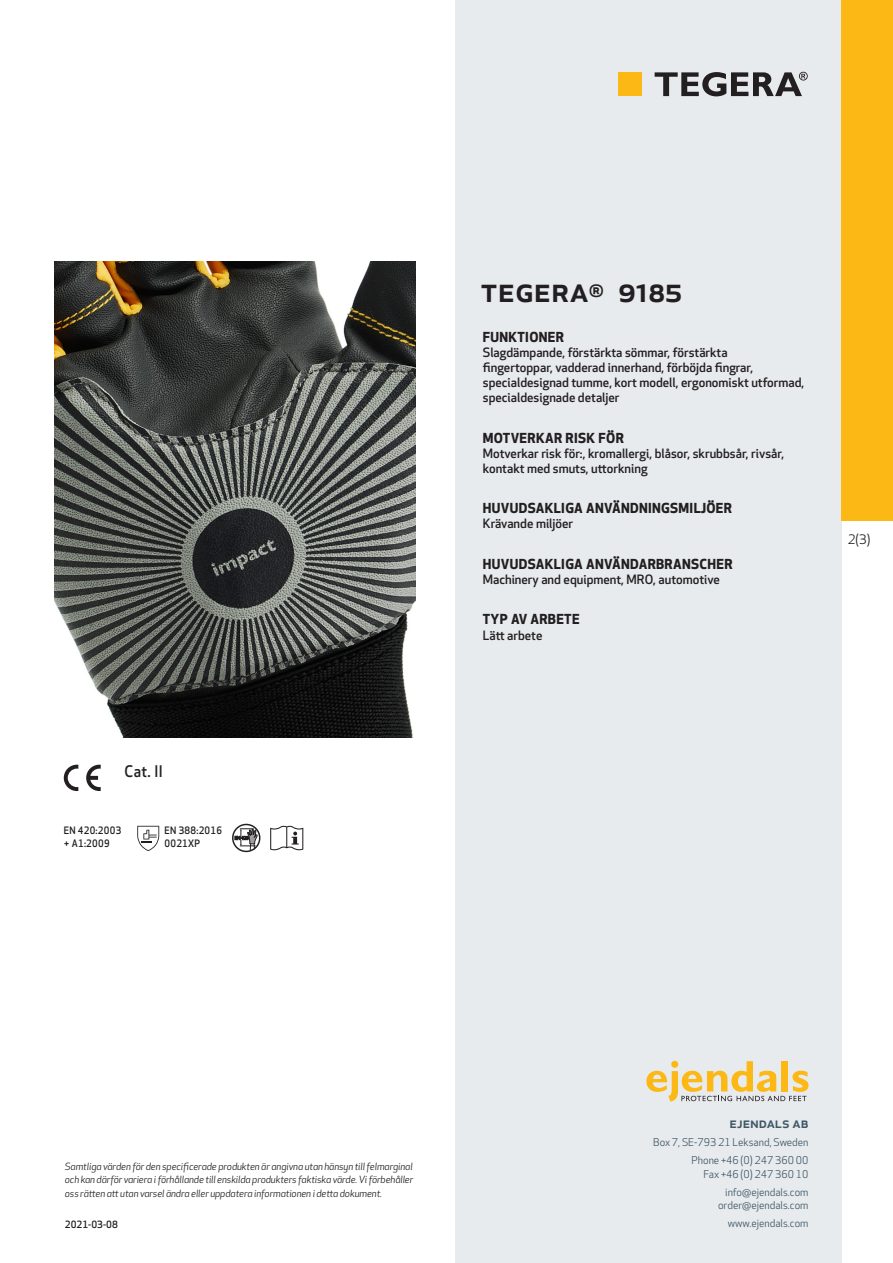
<style>
.page{position:relative;width:893px;height:1263px;background:#fff}
.page>*{position:absolute;margin:0;border:0;box-sizing:border-box;transform-origin:0 0}
.prodname{font:500 34.5px "Apex New";color:#231f20}
.t1{font:500 15.6px "Apex New";color:#231f20;scale:.95 1}
.t2{font:500 15px "Apex New";color:#405968}
.Funktion_body{font:700 13.5px "Apex New";letter-spacing:.025em;color:#231f20}
.t3{font:12.75px "Apex New";color:#231f20}
.Funktion_body-2{font:500 12.6px/15px "Apex New";color:#231f20}
.t4{font:10.5px/18px "Apex New";color:#405968;text-align:right}
.PictogramText{font:500 10.05px/13.5px "Apex New";letter-spacing:.025em;color:#231f20;scale:.95 1}
.t5{font:italic 9.75px/13.5px "Apex New";letter-spacing:-.01em;color:#231f20;text-align:justify}
.t6{font:500 9.75px "Apex New";color:#231f20}
</style>
<div class="page">
<div style="left:455px;top:0;width:387px;height:1263px;background:#e8ebee"></div>
<svg style="left:646px;top:1061px;width:162px;height:40px"></svg>
<div style="left:842px;top:0;width:51px;height:520px;background:#fcb814"></div>
<div style="left:618px;top:72px;width:24px;height:24px;background:#fcb814"></div>
<svg style="left:655px;top:72px;width:153px;height:24px"></svg>
<svg style="left:86px;top:765px;width:15px;height:26px"></svg>
<svg style="left:64px;top:765px;width:14px;height:26px"></svg>
<svg style="left:137px;top:826px;width:22px;height:25px"></svg>
<svg style="left:235px;top:824px;width:22px;height:26px"></svg>
<div style="left:232px;top:824px;width:28px;height:28px;border:1px solid #231f20;border-radius:50%"></div>
<svg style="left:270px;top:826px;width:33px;height:24px"></svg>
<img style="left:54px;top:261px;width:361px;height:477px">
<p class="t1" style="left:125px;top:761px;width:42px">Cat. II</p>
<p class="PictogramText" style="left:64px;top:823px;width:62px">EN 420:2003 + A1:2009</p>
<p class="PictogramText" style="left:165px;top:823px;width:62px">EN 388:2016</p>
<p class="PictogramText" style="left:165px;top:836px;width:39px">0021XP</p>
<p class="prodname" style="left:480px;top:266px;width:203px">TEGERA<sup>®</sup> 9185</p>
<p class="Funktion_body" style="left:483px;top:327px;width:83px">FUNKTIONER</p>
<p class="Funktion_body-2" style="left:483px;top:345px;width:323px">Slagdämpande, förstärkta sömmar, förstärkta<br>fingertoppar, vadderad innerhand, förböjda fingrar, specialdesignad tumme, kort modell, ergonomiskt utformad, specialdesignade detaljer</p>
<p class="Funktion_body" style="left:483px;top:428px;width:142px">MOTVERKAR RISK FÖR</p>
<p class="Funktion_body-2" style="left:483px;top:445px;width:303px">Motverkar risk för:, kromallergi, blåsor, skrubbsår, rivsår, kontakt med smuts, uttorkning</p>
<p class="Funktion_body" style="left:483px;top:498px;width:251px">HUVUDSAKLIGA ANVÄNDNINGSMILJÖER</p>
<p class="Funktion_body-2" style="left:483px;top:516px;width:92px">Krävande miljöer</p>
<p class="Funktion_body" style="left:483px;top:554px;width:251px">HUVUDSAKLIGA ANVÄNDARBRANSCHER</p>
<p class="Funktion_body-2" style="left:483px;top:571px;width:239px">Machinery and equipment, MRO, automotive</p>
<p class="Funktion_body" style="left:483px;top:610px;width:98px">TYP AV ARBETE</p>
<p class="Funktion_body-2" style="left:483px;top:627px;width:61px">Lätt arbete</p>
<p class="t3" style="left:848px;top:531px;width:24px">2(3)</p>
<p class="t5" style="left:65px;top:1159px;width:350px">Samtliga värden för den specificerade produkten är angivna utan hänsyn till felmarginal och kan därför variera i förhållande till enskilda produkters faktiska värde. Vi förbehåller oss rätten att utan varsel ändra eller uppdatera informationen i detta dokument.</p>
<p class="t6" style="left:65px;top:1218px;width:54px">2021-03-08</p>
<p class="t2" style="left:729px;top:1113px;width:80px">ejendals ab</p>
<p class="t4" style="left:653px;top:1133px;width:157px">Box 7, SE-793 21 Leksand, Sweden<br>Phone +46 (0) 247 360 00</p>
<p class="t4" style="left:703px;top:1165px;width:107px">Fax +46 (0) 247 360 10 info@ejendals.com</p>
<p class="t4" style="left:718px;top:1196px;width:92px">order@ejendals.com</p>
<p class="t4" style="left:728px;top:1215px;width:82px">www.ejendals.com</p>
</div>
